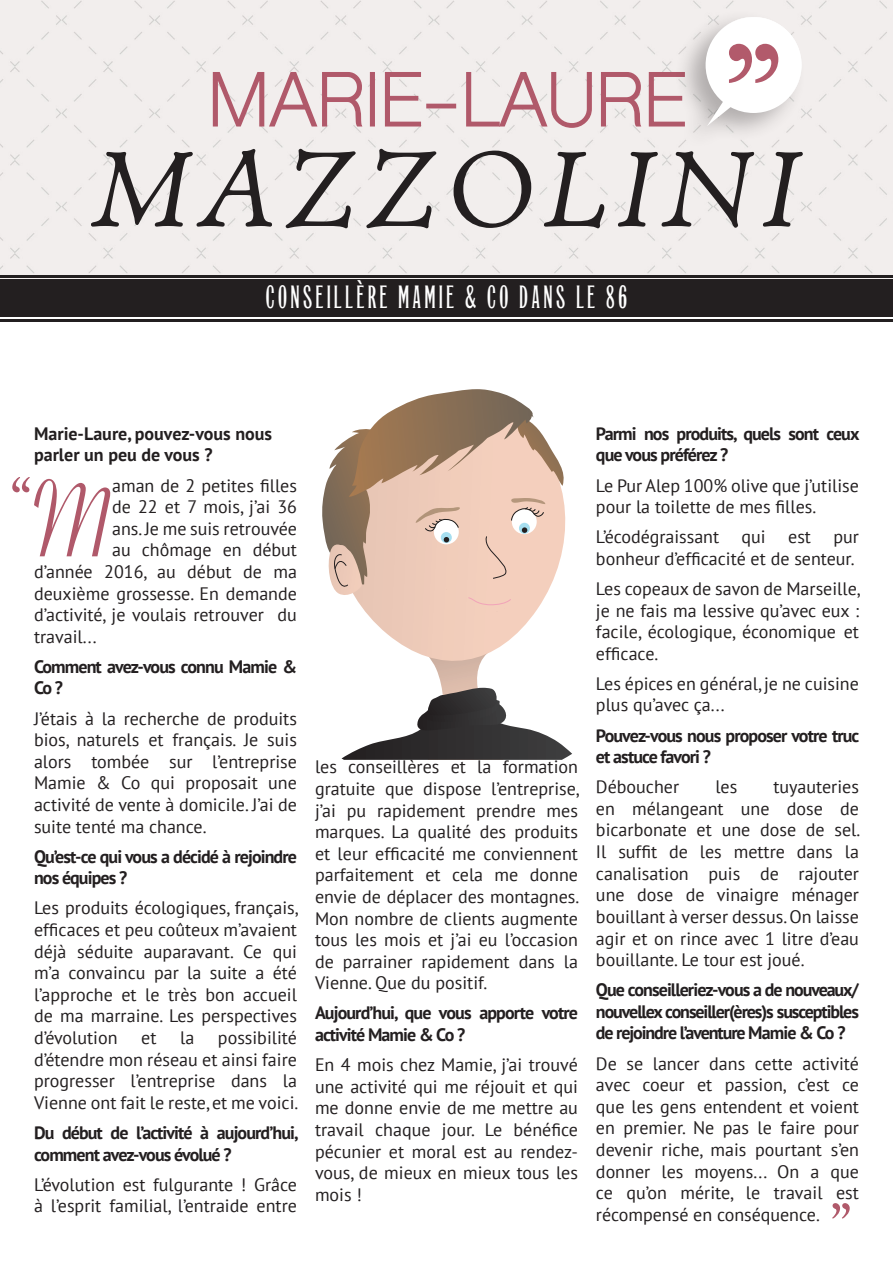
<style>
.page{position:relative;width:893px;height:1263px;background:#fff}
.page>*{position:absolute;margin:0;border:0;box-sizing:border-box;transform-origin:0 0}
.t1{font:144px "Gurmukhi MN";color:#b25a6b}
.t2{font:117.15px "Savoye Let Plain";color:#b0596a}
.t3{font:italic 111px "Minister T";letter-spacing:.1em;color:#231f20}
.t4{font:72px "Shree Dev 0714";color:#b0596a}
.t5{font:58.5px "Adobe Caslon Pro";color:#b0596a}
.t6{font:30px "Miehle CG Condensed";letter-spacing:.1em;color:#fff}
.t7{font:18px/21.6px "PT Sans";color:#231f20;text-align:justify}
.t8{font:700 18px/21.6px "PT Sans";letter-spacing:-.05em;color:#231f20}
.t9{font:700 18px/21.6px "PT Sans";color:#231f20}
</style>
<div class="page">
<div style="left:0;top:0;width:893px;height:280px;background:#f2eeed"></div>
<svg style="left:212px;top:69px;width:152px;height:59px;background:#e6d3d6"></svg>
<div style="left:370px;top:72px;width:5px;height:55px;border:2px solid #b25a6b"></div>
<svg style="left:384px;top:71px;width:38px;height:56px;background:#e4ced1"></svg>
<div style="left:426px;top:104px;width:30px;height:4px;border:2px solid #b25a6b"></div>
<svg style="left:465px;top:71px;width:128px;height:58px;background:#e8d8d9"></svg>
<svg style="left:600px;top:71px;width:74px;height:56px;background:#e4cfd2"></svg>
<div style="left:674px;top:9px;width:132px;height:142px;background:#231f20;opacity:.31"></div>
<svg style="left:706px;top:17px;width:95px;height:109px"></svg>
<div style="left:0;top:280px;width:893px;height:37px;background:#231f20"></div>
<svg style="left:322px;top:389px;width:250px;height:371px"></svg>
<hr style="left:0;top:319px;width:893px;height:2px;background:#231f20">
<hr style="left:0;top:275px;width:893px;height:2px;background:#231f20">
<p class="t1" style="left:724px;top:15px;width:61px">’’</p>
<p class="t4" style="left:208px;top:56px;width:479px">MARIE-LAURE</p>
<p class="t3" style="left:94px;top:125px;width:706px">MAZZOLINI</p>
<p class="t6" style="left:265px;top:280px;width:364px">CONSEILLÈRE MAMIE &amp; CO DANS LE 86</p>
<p class="t9" style="left:34px;top:422px;width:240px">Marie-Laure, pouvez-vous nous parler un peu de vous ?</p>
<p class="t2" style="left:31px;top:444px;width:83px">M</p>
<p class="t7" style="left:112px;top:474px;width:186px">aman de 2 petites filles</p>
<p class="t5" style="left:11px;top:465px;width:22px">‘‘</p>
<p class="t7" style="left:112px;top:496px;width:186px">de 22 et 7 mois, j’ai 36</p>
<p class="t7" style="left:112px;top:517px;width:186px">ans. Je me suis retrouvée</p>
<p class="t7" style="left:112px;top:539px;width:186px">au chômage en début</p>
<p class="t7" style="left:34px;top:560px;width:264px">d’année 2016, au début de ma</p>
<p class="t7" style="left:34px;top:582px;width:264px">deuxième grossesse. En demande</p>
<p class="t7" style="left:34px;top:604px;width:264px">d’activité, je voulais retrouver du</p>
<p class="t7" style="left:34px;top:625px;width:64px">travail...</p>
<p class="t8" style="left:34px;top:655px;width:264px">Comment avez-vous connu Mamie &amp;<br>Co ?</p>
<p class="t7" style="left:34px;top:707px;width:264px">J’étais à la recherche de produits bios, naturels et français. Je suis alors tombée sur l’entreprise Mamie &amp; Co qui proposait une activité de vente à domicile. J’ai de suite tenté ma chance.</p>
<p class="t8" style="left:34px;top:845px;width:264px">Qu’est-ce qui vous a décidé à rejoindre nos équipes ?</p>
<p class="t7" style="left:34px;top:897px;width:266px">Les produits écologiques, français, efficaces et peu coûteux m’avaient déjà séduite auparavant. Ce qui m’a convaincu par la suite a été l’approche et le très bon accueil de ma marraine. Les perspectives d’évolution</p>
<p class="t7" style="left:34px;top:1026px;width:266px;text-indent:184px">possibilité d’étendre mon réseau et ainsi faire progresser l’entreprise dans la Vienne ont fait le reste, et me voici.</p>
<p class="t8" style="left:34px;top:1121px;width:266px">Du début de l’activité à aujourd’hui, comment avez-vous évolué ?</p>
<p class="t7" style="left:34px;top:1173px;width:264px">L’évolution est fulgurante ! Grâce à l’esprit familial, l’entraide entre</p>
<p class="t7" style="left:141px;top:1026px;width:17px">et</p>
<p class="t7" style="left:180px;top:1026px;width:16px">la</p>
<p class="t7" style="left:315px;top:756px;width:266px">les conseillères et la formation gratuite que dispose l’entreprise, j’ai pu rapidement prendre mes marques. La qualité des produits et leur efficacité me conviennent parfaitement et cela me donne envie de déplacer des montagnes.<br>Mon nombre de clients augmente tous les mois et j’ai eu l’occasion de parrainer rapidement dans la Vienne. Que du positif.</p>
<p class="t8" style="left:315px;top:1002px;width:264px">Aujourd’hui, que vous apporte votre activité Mamie &amp; Co ?</p>
<p class="t7" style="left:315px;top:1054px;width:264px">En 4 mois chez Mamie, j’ai trouvé une activité qui me réjouit et qui me donne envie de me mettre au travail chaque jour. Le bénéfice pécunier et moral est au rendez&shy;vous, de mieux en mieux tous les mois !</p>
<p class="t8" style="left:596px;top:422px;width:265px">Parmi nos produits, quels sont ceux que vous préférez ?</p>
<p class="t7" style="left:596px;top:474px;width:264px">Le Pur Alep 100% olive que j’utilise pour la toilette de mes filles.</p>
<p class="t7" style="left:596px;top:526px;width:264px">L’écodégraissant qui est pur bonheur d’efficacité et de senteur.</p>
<p class="t7" style="left:596px;top:577px;width:266px">Les copeaux de savon de Marseille, je ne fais ma lessive qu’avec eux : facile, écologique, économique et efficace.</p>
<p class="t7" style="left:596px;top:672px;width:264px">Les épices en général, je ne cuisine plus qu’avec ça...</p>
<p class="t8" style="left:596px;top:724px;width:265px">Pouvez-vous nous proposer votre truc et astuce favori ?</p>
<p class="t7" style="left:596px;top:776px;width:85px">Déboucher</p>
<p class="t7" style="left:715px;top:776px;width:23px">les</p>
<p class="t7" style="left:596px;top:776px;width:266px;text-indent:177px">tuyauteries en mélangeant une dose de bicarbonate et une dose de sel.<br>Il suffit de les mettre dans la canalisation puis de rajouter une dose de vinaigre ménager bouillant à verser dessus. On laisse agir et on rince avec 1 litre d’eau bouillante. Le tour est joué.</p>
<p class="t8" style="left:596px;top:979px;width:264px;text-align:justify">Que conseilleriez-vous a de nouveaux/ nouvellex conseiller(ères)s susceptibles de rejoindre l’aventure Mamie &amp; Co ?</p>
<p class="t7" style="left:596px;top:1052px;width:264px">De se lancer dans cette activité avec coeur et passion, c’est ce que les gens entendent et voient en premier. Ne pas le faire pour devenir riche, mais pourtant s’en donner les moyens... On a que ce qu’on mérite, le travail est récompensé en conséquence.</p>
<p class="t5" style="left:831px;top:1191px;width:22px">’’</p>
</div>
